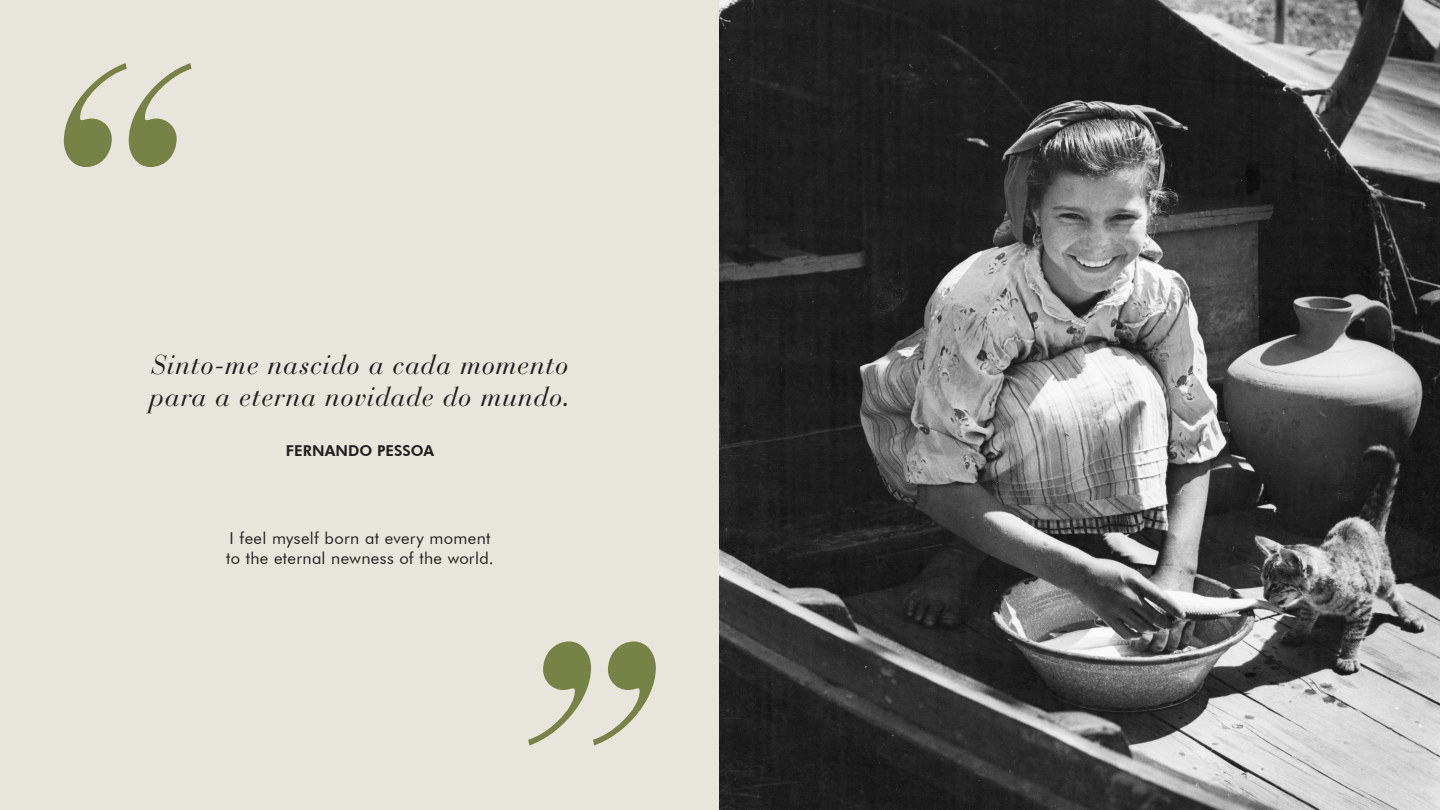
<style>
.page{position:relative;width:1440px;height:810px;background:#e8e6dc}
.page>*{position:absolute;margin:0;border:0;box-sizing:border-box;transform-origin:0 0}
.t1{font:italic 700 337.5px "Bauer Bodoni Std";color:#778246}
.t2{font:italic 27px "Bauer Bodoni Std";letter-spacing:.02em;color:#231f20}
.t3{font:16.5px "Futura BT";letter-spacing:.02em;color:#231f20}
.t4{font:800 15px "Futura BT";letter-spacing:.005em;color:#231f20}
</style>
<div class="page">
<img style="left:719px;top:0;width:721px;height:810px">
<p class="t1" style="left:20px;top:-19px;width:170px">“</p>
<p class="t2" style="left:151px;top:348px;width:419px">Sinto-me nascido a cada momento</p>
<p class="t2" style="left:150px;top:380px;width:422px">para a eterna novidade do mundo.</p>
<p class="t4" style="left:286px;top:442px;width:150px">FERNANDO PESSOA</p>
<p class="t3" style="left:230px;top:528px;width:262px">I feel myself born at every moment</p>
<p class="t3" style="left:226px;top:548px;width:269px">to the eternal newness of the world.</p>
<p class="t1" style="left:700px;top:828px;width:170px;rotate:-180deg">“</p>
</div>
